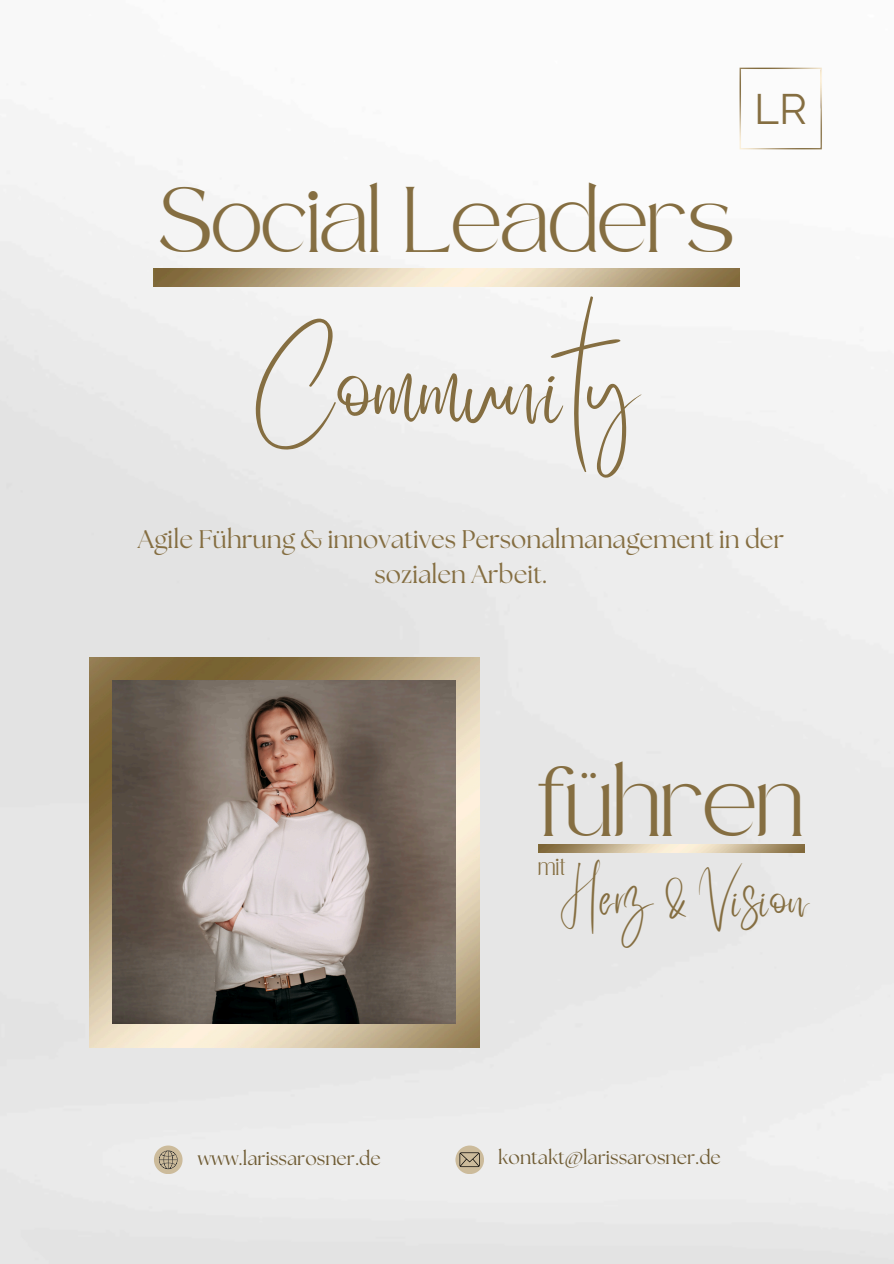
<style>
.page{position:relative;width:894px;height:1264px;background:#fff}
.page>*{position:absolute;margin:0;border:0;box-sizing:border-box;transform-origin:0 0}
.t1{font:86.1px "Better Saturday";color:#856e41}
.t2{font:48.75px "Safira March";color:#856e41}
.t3{font:45.45px "Safira March";color:#856e41}
.t4{font:42.9px "Raleway";color:#856e41}
.t5{font:42px "Better Saturday";color:#856e41}
.t6{font:25.5px/34.8px "The Seasons";color:#856e41;text-align:center}
.t7{font:19.2px "The Seasons";color:#705c34}
.t8{font:12.15px "Safira March";color:#856e41}
</style>
<div class="page">
<img style="left:0;top:67px;width:893px;height:1196px">
<svg style="left:455px;top:1145px;width:28px;height:28px"></svg>
<svg style="left:459px;top:1151px;width:20px;height:16px"></svg>
<svg style="left:154px;top:1145px;width:28px;height:28px"></svg>
<img style="left:739px;top:68px;width:82px;height:82px">
<img style="left:89px;top:657px;width:390px;height:389px">
<img style="left:113px;top:680px;width:342px;height:343px">
<img style="left:154px;top:269px;width:585px;height:17px">
<img style="left:538px;top:844px;width:265px;height:8px">
<h1 class="t3" style="left:159px;top:210px;width:576px">Social Leaders</h1>
<h5 class="t1" style="left:253px;top:370px;width:389px">Community</h5>
<h2 class="t4" style="left:754px;top:83px;width:54px">LR</h2>
<h3 class="t6" style="left:138px;top:523px;width:647px">Agile Führung &amp; innovatives Personalmanagement in der sozialen Arbeit.</h3>
<p class="t2" style="left:537px;top:790px;width:268px">führen</p>
<p class="t5" style="left:560px;top:891px;width:249px">Herz &amp; Vision</p>
<h2 class="t8" style="left:538px;top:864px;width:29px">mit</h2>
<p class="t7" style="left:198px;top:1149px;width:184px">www.larissarosner.de</p>
<p class="t7" style="left:498px;top:1148px;width:224px">kontakt@larissarosner.de</p>
</div>
